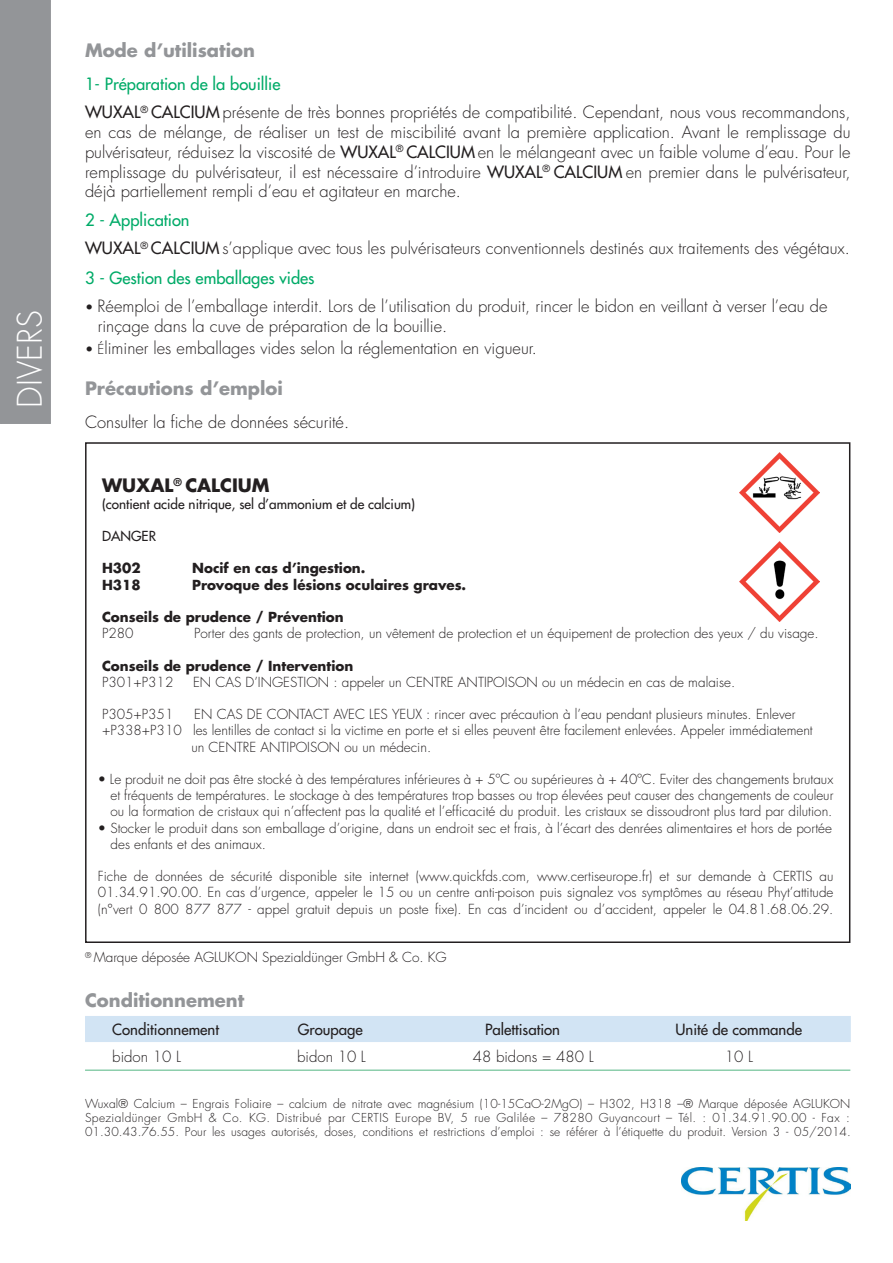
<style>
.page{position:relative;width:893px;height:1263px;background:#fff}
.page>*{position:absolute;margin:0;border:0;box-sizing:border-box;transform-origin:0 0}
.t1{font:300 33px "Futura Std";color:#fff}
.Texte{font:700 18px "Futura Std";color:#939598}
.t2{font:700 18px "Futura Std";color:#231f20}
.t3{font:300 16.5px/19.8px "Futura Std";color:#231f20;text-align:justify}
.Texte-2{font:500 16.5px "Futura Std";color:#00ab68}
.t4{font:500 15px "Futura Std";color:#231f20}
.t5{font:300 15px "Futura Std";color:#231f20}
.t6{font:300 13.5px/16.2px "Futura Std";color:#231f20}
.t7{font:700 13.5px "Futura Std";color:#231f20}
.t8{font:500 13.5px "Futura Std";color:#231f20}
.Pied_de_page{font:300 12px/14.4px "Futura Std";letter-spacing:.005em;color:#231f20;text-align:justify}
.s1{font-weight:500}
.s2{font-size:13.35px}
</style>
<div class="page">
<div style="left:1px;top:1px;width:49px;height:422px;background:#939598"></div>
<div style="left:0;top:0;width:51px;height:424px;border:2px solid #939598"></div>
<img style="left:682px;top:1168px;width:168px;height:52px">
<div style="left:85px;top:1016px;width:766px;height:26px;background:#d2e4f4"></div>
<hr style="left:85px;top:1069px;width:765px;height:2px;background:#8cceac">
<img style="left:739px;top:541px;width:80px;height:80px">
<img style="left:739px;top:453px;width:80px;height:80px">
<p class="t1" style="left:10px;top:408px;width:99px;rotate:-90deg">DIVERS</p>
<p class="Texte" style="left:85px;top:39px;width:171px">Mode d’utilisation</p>
<p class="Texte-2" style="left:85px;top:74px;width:197px">1- Préparation de la bouillie</p>
<p class="t3" style="left:85px;top:103px;width:767px"><span class="s1">WUXAL</span><sup>®</sup> <span class="s1">CALCIUM</span> présente de très bonnes propriétés de compatibilité. Cependant, nous vous recommandons, en cas de mélange, de réaliser un test de miscibilité avant la première application. Avant le remplissage du pulvérisateur, réduisez la viscosité de <span class="s1">WUXAL</span><sup>®</sup> <span class="s1">CALCIUM</span> en le mélangeant avec un faible volume d’eau. Pour le remplissage du pulvérisateur, il est nécessaire d’introduire <span class="s1">WUXAL</span><sup>®</sup> <span class="s1">CALCIUM</span> en premier dans le pulvérisateur, déjà partiellement rempli d’eau et agitateur en marche.</p>
<p class="Texte-2" style="left:85px;top:209px;width:106px">2 - Application</p>
<p class="t3" style="left:85px;top:239px;width:766px"><span class="s1">WUXAL</span><sup>®</sup> <span class="s1">CALCIUM</span> s’applique avec tous les pulvérisateurs conventionnels destinés aux traitements des végétaux.</p>
<p class="Texte-2" style="left:85px;top:268px;width:231px">3 - Gestion des emballages vides</p>
<p class="t3" style="left:85px;top:297px;width:744px"><span class="s2">•</span> Réemploi de l’emballage interdit. Lors de l’utilisation du produit, rincer le bidon en veillant à verser l’eau de</p>
<p class="t3" style="left:98px;top:317px;width:351px">rinçage dans la cuve de préparation de la bouillie.</p>
<p class="t3" style="left:85px;top:338px;width:453px"><span class="s2">• É</span>liminer les emballages vides selon la réglementation en vigueur.</p>
<p class="Texte" style="left:85px;top:376px;width:199px">Précautions d’emploi</p>
<p class="t3" style="left:85px;top:412px;width:266px">Consulter la fiche de données sécurité.</p>
<p class="t2" style="left:102px;top:474px;width:169px">WUXAL<sup>®</sup> CALCIUM</p>
<p class="t8" style="left:102px;top:495px;width:315px">(contient acide nitrique, sel d’ammonium et de calcium)</p>
<p class="t8" style="left:102px;top:527px;width:55px">DANGER</p>
<p class="t7" style="left:102px;top:559px;width:40px">H302</p>
<p class="t7" style="left:192px;top:559px;width:175px">Nocif en cas d’ingestion.</p>
<p class="t7" style="left:102px;top:575px;width:40px">H318</p>
<p class="t7" style="left:192px;top:575px;width:276px">Provoque des lésions oculaires graves.</p>
<p class="t7" style="left:102px;top:608px;width:243px">Conseils de prudence / Prévention</p>
<p class="t6" style="left:102px;top:625px;width:33px">P280</p>
<p class="t6" style="left:194px;top:625px;width:626px">Porter des gants de protection, un vêtement de protection et un équipement de protection des yeux / du visage.</p>
<p class="t7" style="left:102px;top:656px;width:253px">Conseils de prudence / Intervention</p>
<p class="t6" style="left:102px;top:674px;width:73px">P301+P312</p>
<p class="t6" style="left:193px;top:674px;width:544px">EN CAS D’INGESTION : appeler un CENTRE ANTIPOISON ou un médecin en cas de malaise.</p>
<p class="t6" style="left:102px;top:706px;width:73px">P305+P351</p>
<p class="t6" style="left:194px;top:706px;width:603px">EN CAS DE CONTACT AVEC LES YEUX : rincer avec précaution à l’eau pendant plusieurs minutes. Enlever</p>
<p class="t6" style="left:102px;top:723px;width:712px">+P338+P310 les lentilles de contact si la victime en porte et si elles peuvent être facilement enlevées. Appeler immédiatement</p>
<p class="t6" style="left:191px;top:739px;width:241px">un CENTRE ANTIPOISON ou un médecin.</p>
<p class="t6" style="left:98px;top:771px;width:737px">• Le produit ne doit pas être stocké à des températures inférieures à + 5ºC ou supérieures à + 40ºC. Eviter des changements brutaux</p>
<p class="t6" style="left:111px;top:787px;width:724px">et fréquents de températures. Le stockage à des températures trop basses ou trop élevées peut causer des changements de couleur ou la formation de cristaux qui n’affectent pas la qualité et l’efficacité du produit. Les cristaux se dissoudront plus tard par dilution.</p>
<p class="t6" style="left:98px;top:820px;width:736px">• Stocker le produit dans son emballage d’origine, dans un endroit sec et frais, à l’écart des denrées alimentaires et hors de portée</p>
<p class="t6" style="left:111px;top:836px;width:157px">des enfants et des animaux.</p>
<p class="t6" style="left:98px;top:868px;width:737px;text-align:justify">Fiche de données de sécurité disponible site internet (www.quickfds.com, www.certiseurope.fr) et sur demande à CERTIS au 01.34.91.90.00. En cas d’urgence, appeler le 15 ou un centre anti-poison puis signalez vos symptômes au réseau Phyt’attitude (n°vert 0 800 877 877 - appel gratuit depuis un poste fixe). En cas d’incident ou d’accident, appeler le 04.81.68.06.29.</p>
<p class="t6" style="left:85px;top:949px;width:363px"><sup>®</sup> Marque déposée AGLUKON Spezialdünger GmbH &amp; Co. KG</p>
<p class="Texte" style="left:85px;top:988px;width:161px">Conditionnement</p>
<p class="t4" style="left:112px;top:1020px;width:108px">Conditionnement</p>
<p class="t4" style="left:298px;top:1020px;width:67px">Groupage</p>
<p class="t4" style="left:485px;top:1020px;width:76px">Palettisation</p>
<p class="t4" style="left:676px;top:1020px;width:128px">Unité de commande</p>
<p class="t5" style="left:112px;top:1047px;width:70px">bidon 10 L</p>
<p class="t5" style="left:297px;top:1047px;width:70px">bidon 10 L</p>
<p class="t5" style="left:473px;top:1047px;width:122px">48 bidons = 480 L</p>
<p class="t5" style="left:725px;top:1047px;width:30px">10 L</p>
<p class="Pied_de_page" style="left:85px;top:1096px;width:767px">Wuxal® Calcium – Engrais Foliaire – calcium de nitrate avec magnésium (10-15CaO-2MgO) – H302, H318 –® Marque déposée AGLUKON Spezialdünger GmbH &amp; Co. KG. Distribué par CERTIS Europe BV, 5 rue Galilée – 78280 Guyancourt – Tél. : 01.34.91.90.00 - Fax :<br>01.30.43.76.55. Pour les usages autorisés, doses, conditions et restrictions d’emploi : se référer à l’étiquette du produit. Version 3 - 05/2014.</p>
</div>
